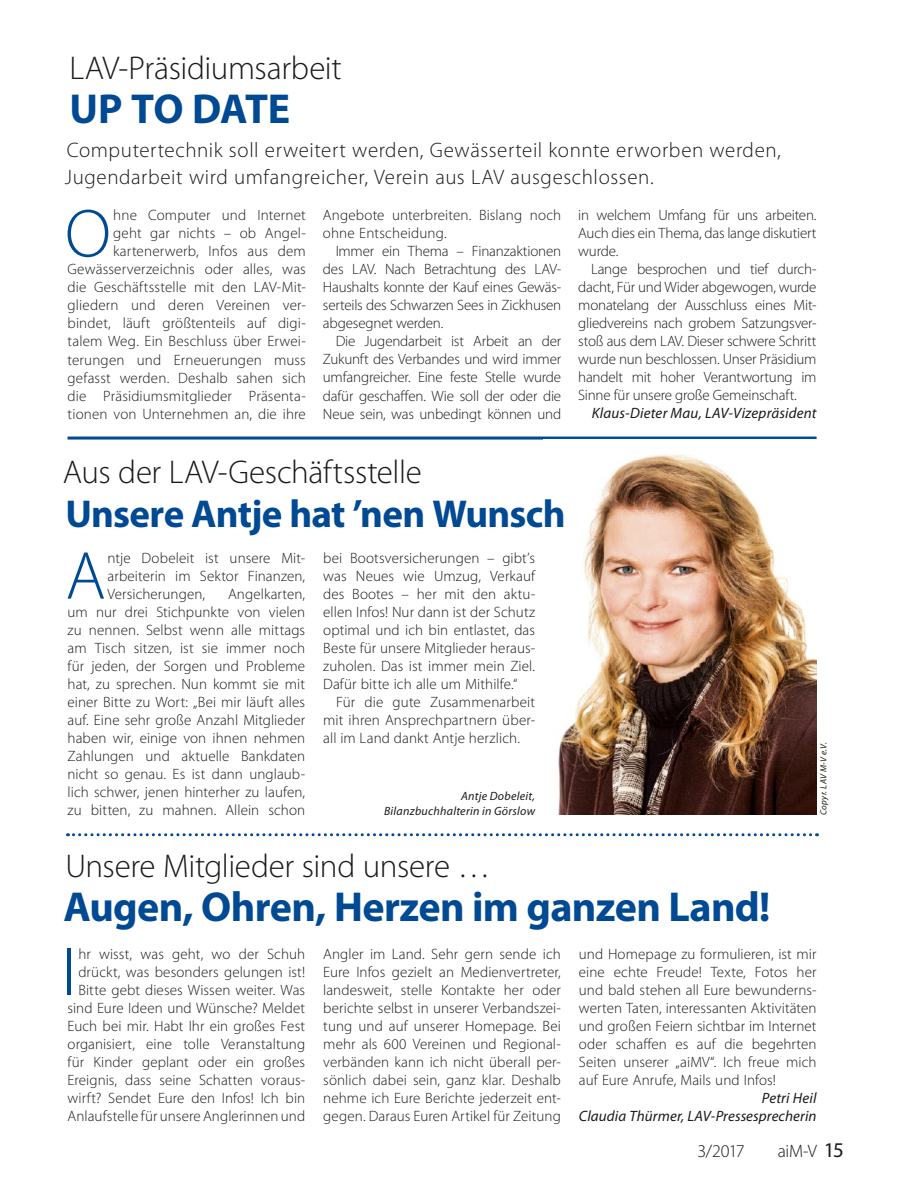
<style>
.page{position:relative;width:915px;height:1191px;background:#fff}
.page>*{position:absolute;margin:0;border:0;box-sizing:border-box;transform-origin:0 0}
.t1{font:300 68.4px "Myriad Pro";color:#004993}
.t2{font:700 42px "Myriad Pro";letter-spacing:-.015em;color:#004993}
.t3{font:700 39px "Myriad Pro";letter-spacing:-.02em;color:#004993}
.t4{font:300 33px "Myriad Pro";letter-spacing:-.01em;color:#1a1a18}
.t5{font:300 21px/27px "Myriad Pro";letter-spacing:.025em;color:#1a1a18}
.t6{font:300 18px "Myriad Pro";letter-spacing:-.02em;color:#1a1a18}
.t7{font:300 15px/18px "Myriad Pro";letter-spacing:.005em;color:#1a1a18;text-align:justify}
.t8{font:italic 15px/18px "Myriad Pro";letter-spacing:.01em;color:#1a1a18;text-align:right}
.t9{font:italic 12px/15px "Myriad Pro";letter-spacing:.02em;color:#1a1a18;text-align:right}
.t10{font:italic 9px "Myriad Pro";color:#1a1a18}
.s1{font-weight:400;font-size:21px}
</style>
<div class="page">
<hr style="left:68px;top:436px;width:748px;height:3px;background:#004993">
<svg style="left:67px;top:833px;width:750px;height:3px"></svg>
<img style="left:558px;top:454px;width:257px;height:360px">
<h3 class="t4" style="left:70px;top:49px;width:273px">LAV-Präsidiumsarbeit</h3>
<h2 class="t2" style="left:69px;top:81px;width:218px">Up to date</h2>
<h3 class="t5" style="left:65px;top:136px;width:717px">Computertechnik soll erweitert werden, Gewässerteil konnte erworben werden,<br>Jugendarbeit wird umfangreicher, Verein aus LAV ausgeschlossen.</h3>
<h1 class="t1" style="left:65px;top:192px;width:47px">O</h1>
<p class="t7" style="left:67px;top:206px;width:240px;text-align:right">hne Computer und Internet<br>geht gar nichts – ob Angel&shy;kartenerwerb, Infos aus dem Gewässerverzeichnis oder alles, was die Geschäftsstelle mit den LAV-Mit&shy;gliedern und deren Vereinen ver&shy;bindet, läuft größtenteils auf digi&shy;talem Weg. Ein Beschluss über Erwei&shy;terungen und Erneuerungen muss gefasst werden. Deshalb sahen sich die Präsidiumsmitglieder Präsenta&shy;tionen von Unternehmen an, die ihre</p>
<p class="t7" style="left:323px;top:206px;width:240px">Angebote unterbreiten. Bislang noch ohne Entscheidung.</p>
<p class="t7" style="left:323px;top:242px;width:240px;text-indent:13px">Immer ein Thema – Finanzaktionen des LAV. Nach Betrachtung des LAV-Haushalts konnte der Kauf eines Gewäs&shy;serteils des Schwarzen Sees in Zickhusen abgesegnet werden.</p>
<p class="t7" style="left:323px;top:332px;width:240px;text-indent:13px">Die Jugendarbeit ist Arbeit an der Zukunft des Verbandes und wird immer umfangreicher. Eine feste Stelle wurde dafür geschaffen. Wie soll der oder die Neue sein, was unbedingt können und</p>
<p class="t7" style="left:578px;top:206px;width:240px">in welchem Umfang für uns arbeiten.<br>Auch dies ein Thema, das lange diskutiert wurde.</p>
<p class="t7" style="left:578px;top:260px;width:240px;text-indent:13px">Lange besprochen und tief durch&shy;dacht, Für und Wider abgewogen, wurde monatelang der Ausschluss eines Mit&shy;gliedvereins nach grobem Satzungsver&shy;stoß aus dem LAV. Dieser schwere Schritt wurde nun beschlossen. Unser Präsidium handelt mit hoher Verantwortung im Sinne für unsere große Gemeinschaft.</p>
<p class="t8" style="left:591px;top:404px;width:226px">Klaus-Dieter Mau, LAV-Vizepräsident</p>
<h3 class="t4" style="left:63px;top:452px;width:360px">Aus der LAV-Geschäftsstelle</h3>
<h3 class="t3" style="left:65px;top:488px;width:502px">Unsere Antje hat ’nen Wunsch</h3>
<h1 class="t1" style="left:65px;top:534px;width:42px">A</h1>
<p class="t7" style="left:107px;top:548px;width:199px">ntje Dobeleit ist unsere Mit&shy;arbeiterin im Sektor Finanzen, Versicherungen,</p>
<p class="t7" style="left:68px;top:584px;width:239px;text-indent:160px">Angelkarten, um nur drei Stichpunkte von vielen zu nennen. Selbst wenn alle mittags am Tisch sitzen, ist sie immer noch für jeden, der Sorgen und Probleme hat, zu sprechen. Nun kommt sie mit einer Bitte zu Wort: „Bei mir läuft alles auf. Eine sehr große Anzahl Mitglieder haben wir, einige von ihnen nehmen Zahlungen und aktuelle Bankdaten nicht so genau. Es ist dann unglaub&shy;lich schwer, jenen hinterher zu laufen, zu bitten, zu mahnen. Allein schon</p>
<p class="t7" style="left:323px;top:548px;width:213px">bei Bootsversicherungen – gibt’s was Neues wie Umzug, Verkauf des Bootes – her mit den aktu&shy;ellen Infos! Nur dann ist der Schutz optimal und ich bin entlastet, das Beste für unsere Mitglieder heraus&shy;zuholen. Das ist immer mein Ziel.<br>Dafür bitte ich alle um Mithilfe.“</p>
<p class="t7" style="left:323px;top:692px;width:213px;text-indent:13px">Für die gute Zusammenarbeit mit ihren Ansprechpartnern über&shy;all im Land dankt Antje herzlich.</p>
<p class="t9" style="left:384px;top:788px;width:152px">Antje Dobeleit,<br>Bilanzbuchhalterin in Görslow</p>
<p class="t10" style="left:817px;top:814px;width:74px;rotate:-90deg">Copyr. LAV M-V e.V.</p>
<h3 class="t4" style="left:65px;top:846px;width:426px">Unsere Mitglieder sind unsere …</h3>
<h2 class="t2" style="left:63px;top:879px;width:708px">Augen, Ohren, Herzen im ganzen Land!</h2>
<h1 class="t1" style="left:62px;top:930px;width:16px">I</h1>
<p class="t7" style="left:68px;top:944px;width:239px;text-align:right">hr wisst, was geht, wo der Schuh drückt, was besonders gelungen ist!<br>Bitte gebt dieses Wissen weiter. Was sind Eure Ideen und Wünsche? Meldet Euch bei mir. Habt Ihr ein großes Fest organisiert, eine tolle Veranstaltung für Kinder geplant oder ein großes Ereignis, dass seine Schatten voraus&shy;wirft? Sendet Eure den Infos! Ich bin Anlaufstelle für unsere Anglerinnen und</p>
<p class="t7" style="left:323px;top:944px;width:239px">Angler im Land. Sehr gern sende ich Eure Infos gezielt an Medienvertreter, landesweit, stelle Kontakte her oder berichte selbst in unserer Verbandszei&shy;tung und auf unserer Homepage. Bei mehr als 600 Vereinen und Regional&shy;verbänden kann ich nicht überall per&shy;sönlich dabei sein, ganz klar. Deshalb nehme ich Eure Berichte jederzeit ent&shy;gegen. Daraus Euren Artikel für Zeitung</p>
<p class="t7" style="left:578px;top:944px;width:239px">und Homepage zu formulieren, ist mir eine echte Freude! Texte, Fotos her und bald stehen all Eure bewunderns&shy;werten Taten, interessanten Aktivitäten und großen Feiern sichtbar im Internet oder schaffen es auf die begehrten Seiten unserer „aiMV“. Ich freue mich auf Eure Anrufe, Mails und Infos!</p>
<p class="t8" style="left:578px;top:1088px;width:239px">Petri Heil<br>Claudia Thürmer, LAV-Pressesprecherin</p>
<p class="t6" style="left:697px;top:1140px;width:49px">3/2017</p>
<p class="t6" style="left:777px;top:1140px;width:68px">aiM-V <span class="s1">15</span></p>
</div>
